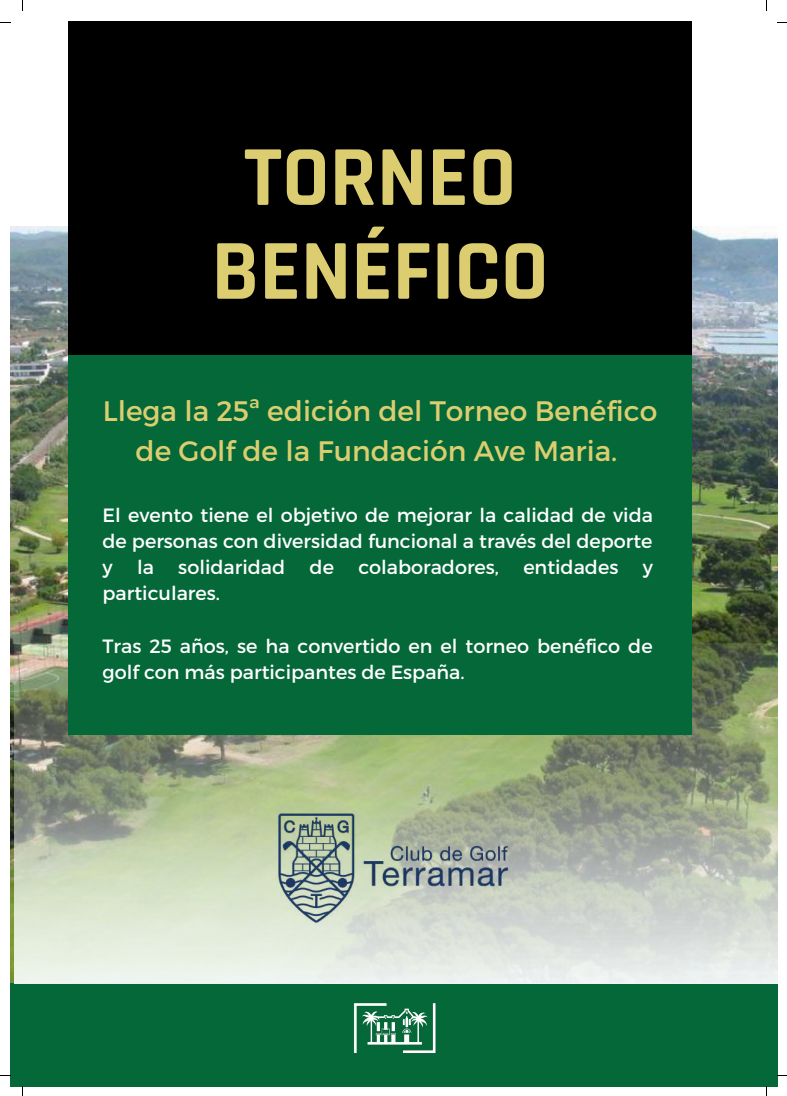
<style>
.page{position:relative;width:787px;height:1096px;background:#fff}
.page>*{position:absolute;margin:0;border:0;box-sizing:border-box;transform-origin:0 0}
.t1{font:700 86.25px/93.8px "Rajdhani";color:#dcce70;text-align:center}
.t2{font:28.12px/39.4px "Montserrat";color:#dcce70;text-align:center}
.t3{font:19.25px/26.2px "Montserrat";color:#fff;text-align:justify}
</style>
<div class="page">
<img style="left:10px;top:226px;width:767px;height:757px">
<div style="left:10px;top:983px;width:767px;height:103px;background:#056839"></div>
<div style="left:68px;top:22px;width:624px;height:342px;background:#000"></div>
<img style="left:353px;top:1003px;width:83px;height:51px">
<img style="left:14px;top:643px;width:763px;height:340px">
<div style="left:68px;top:355px;width:624px;height:379px;background:#056839"></div>
<img style="left:276px;top:796px;width:236px;height:143px">
<h1 class="t1" style="left:212px;top:133px;width:338px">TORNEO<br>BENÉFICO</h1>
<h2 class="t2" style="left:103px;top:390px;width:556px">Llega la 25ª edición del Torneo Benéfico de Golf de la Fundación Ave Maria.</h2>
<p class="t3" style="left:103px;top:500px;width:552px">El evento tiene el objetivo de mejorar la calidad de vida de personas con diversidad funcional a través del deporte y</p>
<p class="t3" style="left:137px;top:553px;width:18px">la</p>
<p class="t3" style="left:178px;top:553px;width:108px">solidaridad</p>
<p class="t3" style="left:310px;top:553px;width:26px">de</p>
<p class="t3" style="left:358px;top:553px;width:142px">colaboradores,</p>
<p class="t3" style="left:523px;top:553px;width:97px">entidades</p>
<p class="t3" style="left:643px;top:553px;width:12px">y</p>
<p class="t3" style="left:103px;top:579px;width:119px">particulares.</p>
<p class="t3" style="left:103px;top:632px;width:552px">Tras 25 años, se ha convertido en el torneo benéfico de golf con más participantes de España.</p>
</div>
